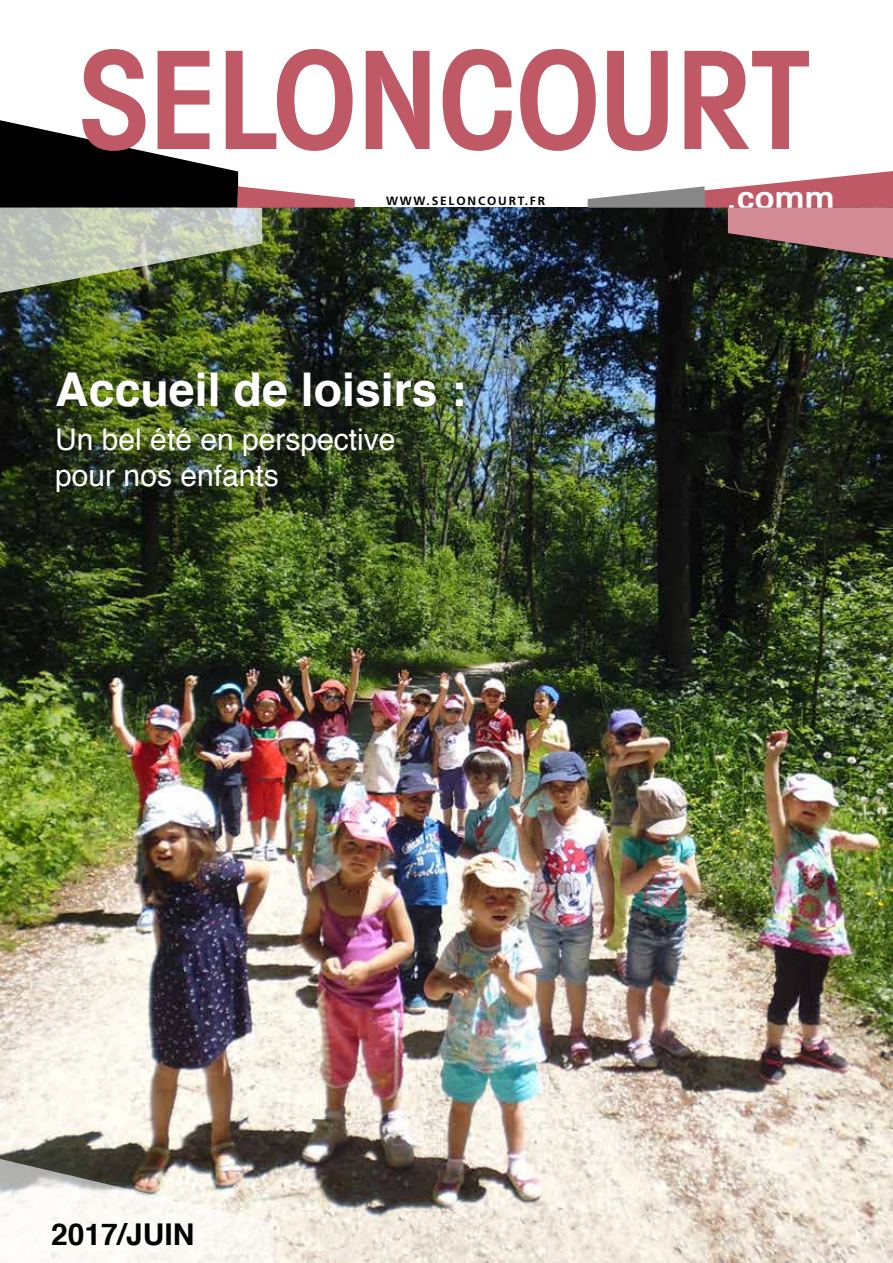
<style>
.page{position:relative;width:893px;height:1263px;background:#fff}
.page>*{position:absolute;margin:0;border:0;box-sizing:border-box;transform-origin:0 0}
.t1{font:600 condensed 135px "Avant Garde IT Cby BT";color:#bf5966}
.t2{font:700 46.5px "Helvetica";color:#fff}
.t3{font:30px/36px "Helvetica";color:#fff}
.t4{font:700 30px "Helvetica";color:#000}
.t5{font:600 condensed 30px "Avant Garde IT Cby BT";color:#fff;scale:1.3 1}
.t6{font:700 12px "Frutiger";letter-spacing:.15em;color:#000}
</style>
<div class="page">
<img style="left:0;top:208px;width:893px;height:1055px">
<svg style="left:0;top:120px;width:355px;height:177px"></svg>
<svg style="left:588px;top:171px;width:305px;height:87px"></svg>
<svg style="left:0;top:1152px;width:274px;height:111px"></svg>
<h1 class="t1" style="left:80px;top:19px;width:732px">SELONCOURT</h1>
<p class="t6" style="left:386px;top:194px;width:161px">WWW.SELONCOURT.FR</p>
<h2 class="t2" style="left:55px;top:352px;width:412px">Accueil de loisirs :</h2>
<p class="t3" style="left:55px;top:422px;width:342px">Un bel été en perspective pour nos enfants</p>
<p class="t5" style="left:726px;top:180px;width:85px">.comm</p>
<p class="t4" style="left:51px;top:1210px;width:145px">2017/JUIN</p>
</div>
